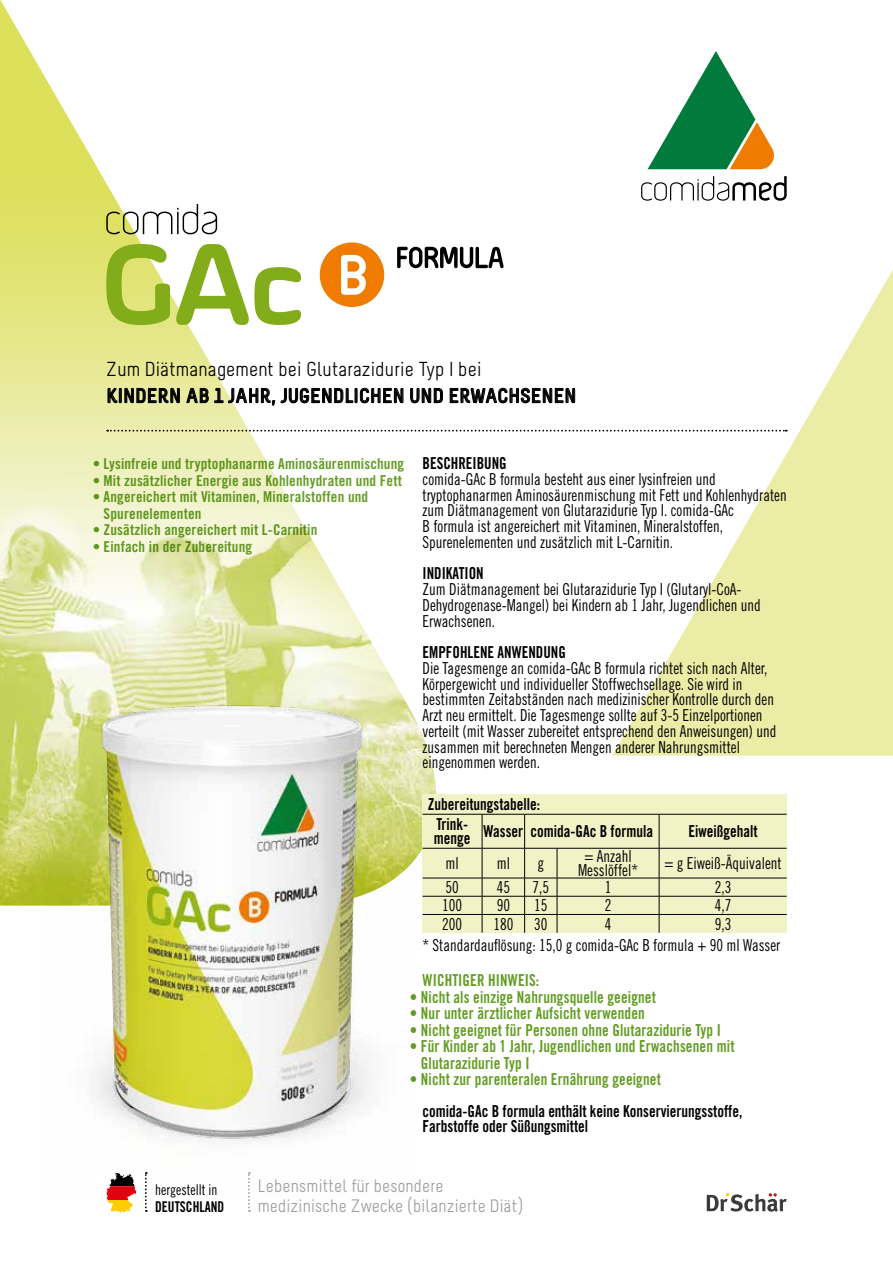
<style>
.page{position:relative;width:893px;height:1263px;background:#fff}
.page>*{position:absolute;margin:0;border:0;box-sizing:border-box;transform-origin:0 0}
.t1{font:20.25px "Melbourne";letter-spacing:.01em;color:#000}
.t2{font:700 20.25px "Melbourne";letter-spacing:.01em;color:#000}
.t3{font:18px/19.5px "Melbourne";letter-spacing:.01em;color:#9c9d9d}
.t4{font:16.5px/15.8px "Trade Gothic Cond Eighteen";color:#000;scale:.91 1}
.t5{font:16.5px/16.5px "Trade Gothic Bold Cond Twenty";letter-spacing:.01em;color:#639d23;scale:.91 1}
.t6{font:16.5px/15.8px "Trade Gothic Bold Cond Twenty";color:#000;scale:.91 1}
.t7{font:15px/16.5px "Trade Gothic Bold Cond Twenty";letter-spacing:.01em;color:#639d23}
.t8{font:14.85px "Trade Gothic Cond Eighteen";color:#000;scale:.91 1}
.t9{font:14.85px "Trade Gothic Bold Cond Twenty";color:#000;scale:.91 1}
</style>
<div class="page">
<svg style="left:613px;top:270px;width:280px;height:485px;fill:#ebeca8"></svg>
<svg style="left:0;top:0;width:472px;height:453px"></svg>
<img style="left:0;top:453px;width:436px;height:452px">
<img style="left:44px;top:699px;width:373px;height:475px">
<svg style="left:107px;top:430px;width:680px;height:2px"></svg>
<svg style="left:96px;top:1172px;width:52px;height:41px"></svg>
<svg style="left:707px;top:1193px;width:80px;height:19px"></svg>
<svg style="left:248px;top:1172px;width:2px;height:40px"></svg>
<div style="left:423px;top:794px;width:364px;height:139px;background:#f1f3c6"></div>
<hr style="left:423px;top:814px;width:59px;height:1px;background:#000">
<hr style="left:482px;top:814px;width:43px;height:1px;background:#000">
<hr style="left:525px;top:814px;width:32px;height:1px;background:#000">
<hr style="left:557px;top:814px;width:102px;height:1px;background:#000">
<hr style="left:659px;top:814px;width:128px;height:1px;background:#000">
<hr style="left:423px;top:848px;width:59px;height:1px;background:#000">
<hr style="left:482px;top:848px;width:43px;height:1px;background:#000">
<hr style="left:525px;top:848px;width:32px;height:1px;background:#000">
<hr style="left:557px;top:848px;width:102px;height:1px;background:#000">
<hr style="left:659px;top:848px;width:128px;height:1px;background:#000">
<hr style="left:423px;top:878px;width:59px;height:1px;background:#000">
<hr style="left:482px;top:878px;width:43px;height:1px;background:#000">
<hr style="left:525px;top:878px;width:32px;height:1px;background:#000">
<hr style="left:557px;top:878px;width:102px;height:1px;background:#000">
<hr style="left:659px;top:878px;width:128px;height:1px;background:#000">
<hr style="left:423px;top:896px;width:59px;height:1px;background:#000">
<hr style="left:482px;top:896px;width:43px;height:1px;background:#000">
<hr style="left:525px;top:896px;width:32px;height:1px;background:#000">
<hr style="left:557px;top:896px;width:102px;height:1px;background:#000">
<hr style="left:659px;top:896px;width:128px;height:1px;background:#000">
<hr style="left:423px;top:914px;width:59px;height:1px;background:#000">
<hr style="left:482px;top:914px;width:43px;height:1px;background:#000">
<hr style="left:525px;top:914px;width:32px;height:1px;background:#000">
<hr style="left:557px;top:914px;width:102px;height:1px;background:#000">
<hr style="left:659px;top:914px;width:128px;height:1px;background:#000">
<hr style="left:482px;top:814px;width:1px;height:34px;background:#000">
<hr style="left:524px;top:814px;width:1px;height:34px;background:#000">
<hr style="left:659px;top:814px;width:1px;height:34px;background:#000">
<hr style="left:482px;top:848px;width:1px;height:30px;background:#000">
<hr style="left:524px;top:848px;width:1px;height:30px;background:#000">
<hr style="left:557px;top:848px;width:1px;height:30px;background:#000">
<hr style="left:659px;top:848px;width:1px;height:30px;background:#000">
<svg style="left:482px;top:878px;width:1px;height:55px"></svg>
<svg style="left:524px;top:878px;width:1px;height:55px"></svg>
<svg style="left:557px;top:878px;width:1px;height:55px"></svg>
<svg style="left:659px;top:878px;width:1px;height:55px"></svg>
<svg style="left:106px;top:204px;width:469px;height:202px"></svg>
<svg style="left:641px;top:176px;width:146px;height:25px"></svg>
<svg style="left:648px;top:51px;width:126px;height:118px"></svg>
<p class="t1" style="left:106px;top:357px;width:377px">Zum Diätmanagement bei Glutarazidurie Typ I bei</p>
<p class="t2" style="left:106px;top:383px;width:471px">KINDERN AB 1 JAHR, JUGENDLICHEN UND ERWACHSENEN</p>
<p class="t7" style="left:92px;top:455px;width:313px">• Lysinfreie und tryptophanarme Aminosäurenmischung</p>
<p class="t7" style="left:92px;top:472px;width:311px">• Mit zusätzlicher Energie aus Kohlenhydraten und Fett</p>
<p class="t7" style="left:104px;top:488px;width:266px;text-indent:-11px">• Angereichert mit Vitaminen, Mineralstoffen und<br>Spurenelementen</p>
<p class="t7" style="left:92px;top:521px;width:226px">• Zusätzlich angereichert mit L-Carnitin</p>
<p class="t7" style="left:92px;top:538px;width:161px">• Einfach in der Zubereitung</p>
<p class="t6" style="left:423px;top:455px;width:94px">BESCHREIBUNG</p>
<p class="t4" style="left:423px;top:471px;width:402px">comida-GAc B formula besteht aus einer lysinfreien und tryptophanarmen Aminosäurenmischung mit Fett und Kohlenhydraten zum Diätmanagement von Glutarazidurie Typ I. comida-GAc<br>B formula ist angereichert mit Vitaminen, Mineralstoffen, Spurenelementen und zusätzlich mit L-Carnitin.</p>
<p class="t6" style="left:423px;top:565px;width:69px">INDIKATION</p>
<p class="t4" style="left:423px;top:581px;width:373px">Zum Diätmanagement bei Glutarazidurie Typ I (Glutaryl-CoA-<br>Dehydrogenase-Mangel) bei Kindern ab 1 Jahr, Jugendlichen und<br>Erwachsenen.</p>
<p class="t6" style="left:423px;top:644px;width:159px">EMPFOHLENE ANWENDUNG</p>
<p class="t4" style="left:423px;top:660px;width:390px">Die Tagesmenge an comida-GAc B formula richtet sich nach Alter, Körpergewicht und individueller Stoffwechsellage. Sie wird in bestimmten Zeitabständen nach medizinischer Kontrolle durch den Arzt neu ermittelt. Die Tagesmenge sollte auf 3-5 Einzelportionen verteilt (mit Wasser zubereitet entsprechend den Anweisungen) und zusammen mit berechneten Mengen anderer Nahrungsmittel eingenommen werden.</p>
<p class="t6" style="left:436px;top:794px;width:116px;line-height:20.1px;text-indent:-9px">Zubereitungstabelle:<br>Trink-</p>
<p class="t6" style="left:434px;top:823px;width:242px">menge Wasser comida-GAc B formula</p>
<p class="t6" style="left:688px;top:823px;width:77px">Eiweißgehalt</p>
<p class="t4" style="left:445px;top:855px;width:16px">ml</p>
<p class="t4" style="left:497px;top:855px;width:16px">ml</p>
<p class="t4" style="left:537px;top:855px;width:9px">g</p>
<p class="t4" style="left:578px;top:849px;width:67px;line-height:13.8px;text-align:center">= Anzahl<br>Messlöffel*</p>
<p class="t4" style="left:664px;top:855px;width:130px">= g Eiweiß-Äquivalent</p>
<p class="t4" style="left:446px;top:879px;width:16px">50</p>
<p class="t4" style="left:497px;top:879px;width:16px">45</p>
<p class="t4" style="left:532px;top:879px;width:20px">7,5</p>
<p class="t4" style="left:605px;top:879px;width:9px">1</p>
<p class="t4" style="left:715px;top:879px;width:20px">2,3</p>
<p class="t4" style="left:442px;top:897px;width:23px">100</p>
<p class="t4" style="left:497px;top:897px;width:16px">90</p>
<p class="t4" style="left:534px;top:897px;width:16px">15</p>
<p class="t4" style="left:605px;top:897px;width:9px">2</p>
<p class="t4" style="left:715px;top:897px;width:20px">4,7</p>
<p class="t4" style="left:442px;top:916px;width:23px">200</p>
<p class="t4" style="left:493px;top:916px;width:23px">180</p>
<p class="t4" style="left:534px;top:916px;width:16px">30</p>
<p class="t4" style="left:605px;top:916px;width:9px">4</p>
<p class="t4" style="left:423px;top:913px;width:395px;line-height:21.3px;text-indent:292px">9,3<br>* Standardauflösung: 15,0 g comida-GAc B formula + 90 ml Wasser</p>
<p class="t8" style="left:155px;top:1181px;width:70px">hergestellt in</p>
<p class="t9" style="left:155px;top:1197px;width:77px">DEUTSCHLAND</p>
<p class="t5" style="left:423px;top:972px;width:130px">WICHTIGER HINWEIS:</p>
<p class="t5" style="left:410px;top:988px;width:272px">• Nicht als einzige Nahrungsquelle geeignet</p>
<p class="t5" style="left:410px;top:1005px;width:260px">• Nur unter ärztlicher Aufsicht verwenden</p>
<p class="t5" style="left:410px;top:1021px;width:344px">• Nicht geeignet für Personen ohne Glutarazidurie Typ I</p>
<p class="t5" style="left:421px;top:1038px;width:346px;text-indent:-11px">• Für Kinder ab 1 Jahr, Jugendlichen und Erwachsenen mit<br>Glutarazidurie Typ I</p>
<p class="t5" style="left:410px;top:1071px;width:277px">• Nicht zur parenteralen Ernährung geeignet</p>
<p class="t6" style="left:423px;top:1103px;width:353px">comida-GAc B formula enthält keine Konservierungsstoffe,<br>Farbstoffe oder Süßungsmittel</p>
<p class="t3" style="left:258px;top:1178px;width:267px">Lebensmittel für besondere medizinische Zwecke (bilanzierte Diät)</p>
</div>
